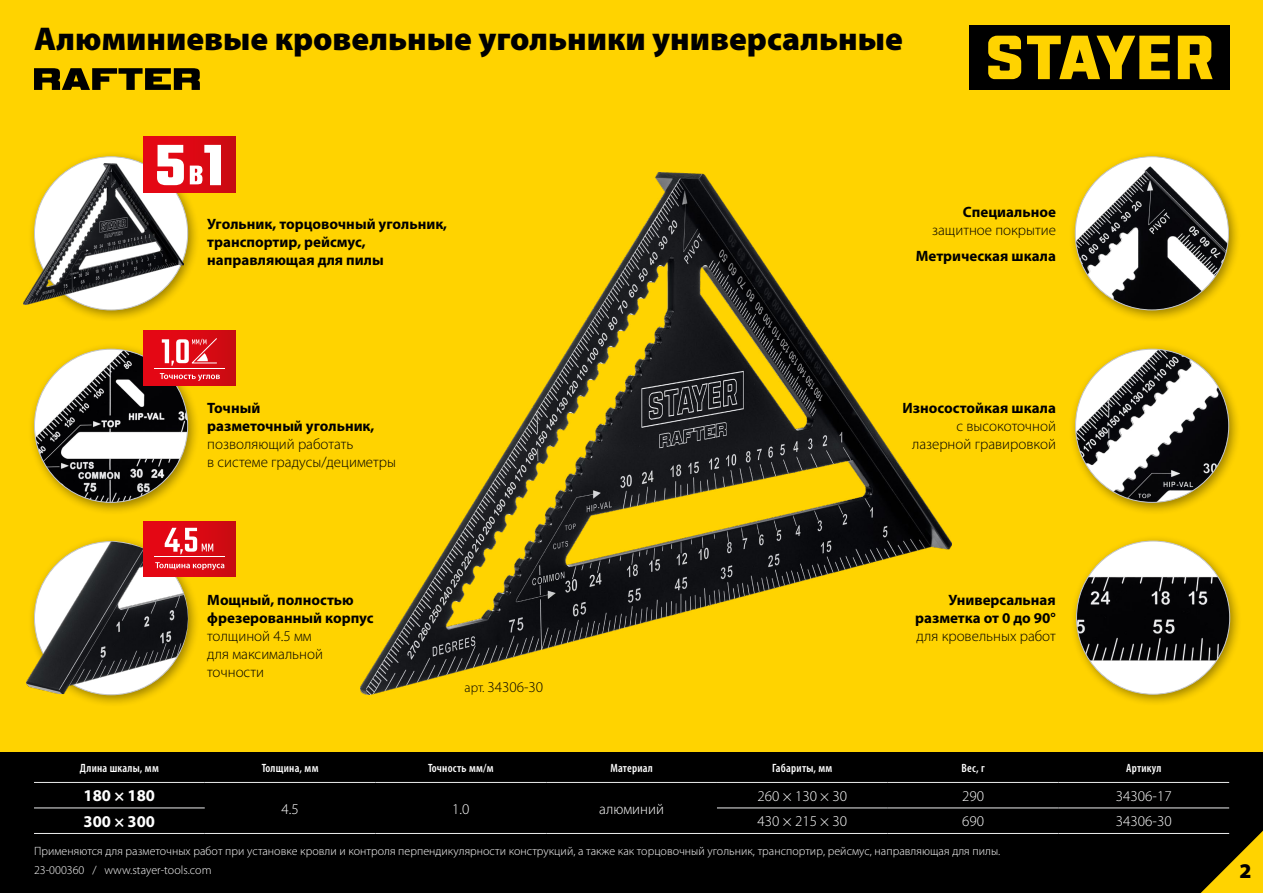
<style>
.page{position:relative;width:1263px;height:893px;background:#fff}
.page>*{position:absolute;margin:0;border:0;box-sizing:border-box;transform-origin:0 0}
.t1{font:900 33px "Myriad Pro";color:#000}
.t2{font:900 21px "Myriad Pro";color:#000}
.t3{font:700 16.5px "Myriad Pro";color:#fff}
.t4{font:700 15px/18px "Myriad Pro";color:#000}
.t5{font:300 15px/18px "Myriad Pro";color:#000}
.t6{font:300 15px "Myriad Pro";color:#fff}
.t7{font:300 12px "Myriad Pro";letter-spacing:.005em;color:#fff}
.t8{font:600 condensed 12px "Myriad Pro";letter-spacing:.02em;color:#fff}
.s1{font-size:13.5px}
</style>
<div class="page">
<div style="left:0;top:0;width:1263px;height:752px;background:#ffd300"></div>
<div style="left:0;top:752px;width:1263px;height:141px;background:#000"></div>
<svg style="left:1201px;top:831px;width:62px;height:62px"></svg>
<div style="left:28px;top:150px;width:173px;height:173px;background:#000;opacity:.4"></div>
<div style="left:1070px;top:534px;width:173px;height:173px;background:#000;opacity:.4"></div>
<div style="left:1076px;top:541px;width:154px;height:153px;background:#fff;border-radius:50%"></div>
<img style="left:1076px;top:541px;width:154px;height:124px">
<div style="left:28px;top:535px;width:173px;height:173px;background:#000;opacity:.4"></div>
<div style="left:1069px;top:150px;width:172px;height:173px;background:#000;opacity:.4"></div>
<img style="left:1075px;top:166px;width:153px;height:144px">
<div style="left:28px;top:342px;width:173px;height:173px;background:#000;opacity:.4"></div>
<img style="left:34px;top:349px;width:154px;height:153px;border-radius:77px">
<div style="left:1069px;top:342px;width:173px;height:173px;background:#000;opacity:.4"></div>
<img style="left:1075px;top:349px;width:154px;height:153px;border-radius:77px">
<hr style="left:34px;top:782px;width:171px;height:1px;background:#edeeef">
<hr style="left:205px;top:782px;width:170px;height:1px;background:#edeeef">
<hr style="left:375px;top:782px;width:171px;height:1px;background:#edeeef">
<hr style="left:546px;top:782px;width:171px;height:1px;background:#edeeef">
<hr style="left:717px;top:782px;width:171px;height:1px;background:#edeeef">
<hr style="left:888px;top:782px;width:170px;height:1px;background:#edeeef">
<hr style="left:1058px;top:782px;width:171px;height:1px;background:#edeeef">
<hr style="left:34px;top:808px;width:171px;height:1px;background:#edeeef">
<hr style="left:717px;top:808px;width:171px;height:1px;background:#edeeef">
<hr style="left:888px;top:808px;width:170px;height:1px;background:#edeeef">
<hr style="left:1058px;top:808px;width:171px;height:1px;background:#edeeef">
<hr style="left:34px;top:833px;width:171px;height:1px;background:#edeeef">
<hr style="left:205px;top:833px;width:170px;height:1px;background:#edeeef">
<hr style="left:375px;top:833px;width:171px;height:1px;background:#edeeef">
<hr style="left:546px;top:833px;width:171px;height:1px;background:#edeeef">
<hr style="left:717px;top:833px;width:171px;height:1px;background:#edeeef">
<hr style="left:888px;top:833px;width:170px;height:1px;background:#edeeef">
<hr style="left:1058px;top:833px;width:171px;height:1px;background:#edeeef">
<img style="left:361px;top:172px;width:590px;height:522px">
<img style="left:23px;top:163px;width:160px;height:142px">
<div style="left:970px;top:25px;width:260px;height:65px;background:#000"></div>
<svg style="left:988px;top:36px;width:224px;height:43px"></svg>
<svg style="left:34px;top:68px;width:166px;height:22px"></svg>
<svg style="left:143px;top:137px;width:92px;height:56px;background:#da0914"></svg>
<svg style="left:157px;top:145px;width:27px;height:40px"></svg>
<svg style="left:190px;top:145px;width:31px;height:40px"></svg>
<div style="left:143px;top:330px;width:92px;height:56px;background:linear-gradient(to right,#ea0615,#cd0b11)"></div>
<svg style="left:160px;top:373px;width:60px;height:8px"></svg>
<hr style="left:154px;top:368px;width:70px;height:1px;background:#fff">
<svg style="left:162px;top:337px;width:56px;height:29px;background:#e6525a"></svg>
<img style="left:26px;top:541px;width:163px;height:153px">
<div style="left:143px;top:521px;width:92px;height:56px;background:linear-gradient(to right,#ea0716,#cd0c13)"></div>
<svg style="left:155px;top:562px;width:69px;height:8px"></svg>
<hr style="left:154px;top:556px;width:70px;height:1px;background:#fff">
<svg style="left:165px;top:528px;width:48px;height:26px"></svg>
<h1 class="t1" style="left:34px;top:16px;width:870px">Алюминиевые кровельные угольники универсальные</h1>
<p class="t4" style="left:207px;top:214px;width:241px">Угольник, торцовочный угольник, транспортир, рейсмус, направляющая для пилы</p>
<p class="t4" style="left:963px;top:202px;width:95px">Специальное</p>
<p class="t5" style="left:932px;top:221px;width:125px">защитное покрытие</p>
<p class="t4" style="left:916px;top:247px;width:142px">Метрическая шкала</p>
<p class="t4" style="left:207px;top:398px;width:169px">Точный<br>разметочный угольник,</p>
<p class="t5" style="left:207px;top:435px;width:190px">позволяющий работать<br>в системе градусы/дециметры</p>
<p class="t4" style="left:207px;top:590px;width:168px">Мощный, полностью фрезерованный корпус</p>
<p class="t5" style="left:207px;top:627px;width:117px">толщиной 4.5 мм для максимальной точности</p>
<p class="t5" style="left:465px;top:677px;width:80px"><span class="s1">арт.</span> 34306-30</p>
<p class="t4" style="left:902px;top:398px;width:155px">Износостойкая шкала</p>
<p class="t5" style="left:912px;top:417px;width:145px;text-align:right">с высокоточной лазерной гравировкой</p>
<p class="t4" style="left:915px;top:591px;width:142px;text-align:right">Универсальная разметка от 0 до 90°</p>
<p class="t5" style="left:916px;top:627px;width:141px">для кровельных работ</p>
<p class="t8" style="left:80px;top:761px;width:80px">Длина шкалы, мм</p>
<p class="t8" style="left:262px;top:761px;width:58px">Толщина, мм</p>
<p class="t8" style="left:428px;top:761px;width:67px">Точность мм/м</p>
<p class="t8" style="left:610px;top:761px;width:44px">Материал</p>
<p class="t8" style="left:772px;top:761px;width:62px">Габариты, мм</p>
<p class="t8" style="left:961px;top:761px;width:25px">Вес, г</p>
<p class="t8" style="left:1126px;top:761px;width:37px">Артикул</p>
<p class="t3" style="left:84px;top:785px;width:73px">180 × 180</p>
<p class="t6" style="left:281px;top:799px;width:19px">4.5</p>
<p class="t6" style="left:452px;top:799px;width:19px">1.0</p>
<p class="t6" style="left:599px;top:799px;width:66px">алюминий</p>
<p class="t6" style="left:757px;top:787px;width:91px">260 × 130 × 30</p>
<p class="t6" style="left:962px;top:787px;width:23px">290</p>
<p class="t6" style="left:1116px;top:787px;width:57px">34306-17</p>
<p class="t3" style="left:84px;top:810px;width:73px">300 × 300</p>
<p class="t6" style="left:757px;top:812px;width:91px">430 × 215 × 30</p>
<p class="t6" style="left:962px;top:812px;width:23px">690</p>
<p class="t6" style="left:1116px;top:812px;width:57px">34306-30</p>
<p class="t7" style="left:34px;top:844px;width:968px">Применяются для разметочных работ при установке кровли и контроля перпендикулярности конструкций, а также как торцовочный угольник, транспортир, рейсмус, направляющая для пилы.</p>
<p class="t7" style="left:34px;top:862px;width:179px">23-000360 / www.stayer-tools.com</p>
<h2 class="t2" style="left:1239px;top:856px;width:14px">2</h2>
</div>
